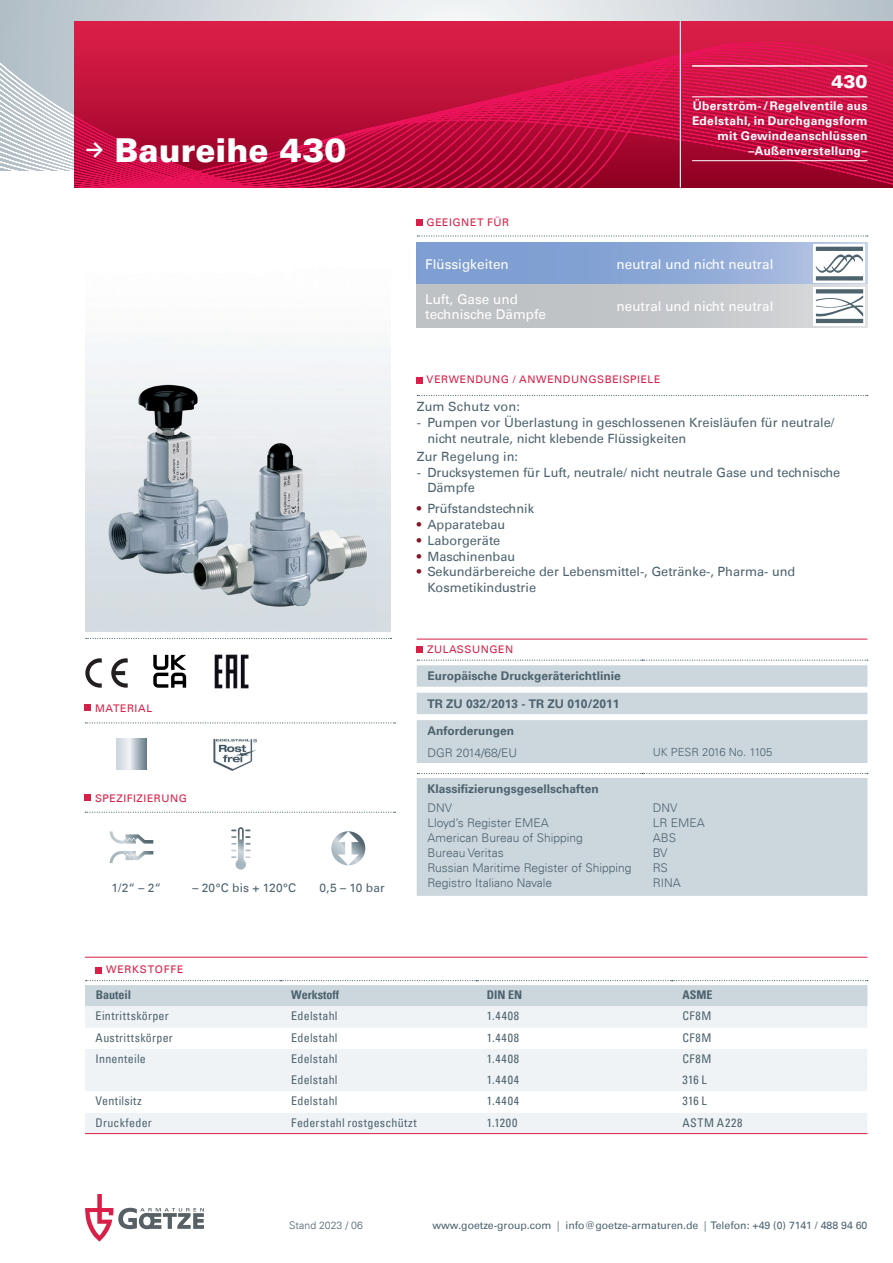
<style>
.page{position:relative;width:893px;height:1263px;background:#fff}
.page>*{position:absolute;margin:0;border:0;box-sizing:border-box;transform-origin:0 0}
.t1{font:900 33px "Univers";color:#fff}
.t2{font:900 18px "Univers";color:#fff}
.t3{font:13.5px/15px "Univers";color:#fff}
.t4{font:12.75px/15.8px "Univers";color:#4d636e}
.t5{font:condensed 12px "Univers";letter-spacing:.03em;color:#4d636e}
.t6{font:300 12px/15px "Univers";color:#4d636e}
.t7{font:700 12px "Univers";color:#4d636e}
.t8{font:700 12px/15px "Univers";letter-spacing:.025em;color:#fff;text-align:right}
.t9{font:12px "Univers";letter-spacing:.02em;color:#4d636e}
.t10{font:700 condensed 12px "Univers";color:#4d636e}
.t11{font:condensed 12px "Univers";letter-spacing:.055em;color:#4d636e}
.t12{font:300 11.25px "Univers";color:#4d636e}
.t13{font:10.5px "Univers";letter-spacing:.05em;color:#d91e47}
.t14{font:10.5px "Univers";color:#4d636e}
.t15{font:300 10.5px "Univers";color:#4d636e}
.t16{font:10.5px "Univers";letter-spacing:.07em;color:#d91e47}
.s1{color:#831927}
.s2{font-weight:300}
</style>
<div class="page">
<svg style="left:74px;top:0;width:819px;height:21px;background:#d7dde1"></svg>
<svg style="left:0;top:0;width:74px;height:170px;background:#c4cdd4"></svg>
<svg style="left:74px;top:21px;width:819px;height:166px;background:#c4113e"></svg>
<hr style="left:680px;top:21px;width:1px;height:166px;background:#eff3f5">
<svg style="left:417px;top:235px;width:451px;height:2px"></svg>
<svg style="left:417px;top:242px;width:450px;height:43px;background:#8da8d5"></svg>
<div style="left:417px;top:285px;width:450px;height:42px;background:linear-gradient(to right,#b0b5b9,#e5e6e7)"></div>
<svg style="left:85px;top:722px;width:311px;height:1px"></svg>
<svg style="left:85px;top:812px;width:311px;height:1px"></svg>
<svg style="left:85px;top:1194px;width:119px;height:47px"></svg>
<svg style="left:116px;top:739px;width:30px;height:30px"></svg>
<img style="left:214px;top:738px;width:42px;height:32px">
<img style="left:85px;top:338px;width:306px;height:293px">
<svg style="left:331px;top:831px;width:34px;height:34px"></svg>
<svg style="left:231px;top:827px;width:20px;height:42px"></svg>
<svg style="left:110px;top:831px;width:43px;height:32px"></svg>
<svg style="left:86px;top:638px;width:305px;height:1px"></svg>
<svg style="left:813px;top:244px;width:52px;height:39px"></svg>
<svg style="left:816px;top:247px;width:47px;height:33px"></svg>
<svg style="left:813px;top:287px;width:52px;height:38px"></svg>
<svg style="left:816px;top:289px;width:47px;height:34px"></svg>
<svg style="left:85px;top:658px;width:43px;height:30px"></svg>
<svg style="left:153px;top:655px;width:33px;height:33px"></svg>
<img style="left:214px;top:654px;width:35px;height:35px">
<hr style="left:692px;top:65px;width:175px;height:2px;background:#fff">
<hr style="left:692px;top:96px;width:175px;height:1px;background:#fff">
<hr style="left:692px;top:160px;width:175px;height:1px;background:#fff">
<svg style="left:417px;top:219px;width:6px;height:6px"></svg>
<svg style="left:417px;top:377px;width:6px;height:6px"></svg>
<svg style="left:417px;top:395px;width:451px;height:1px"></svg>
<div style="left:85px;top:704px;width:6px;height:7px;background:#d91e47"></div>
<svg style="left:85px;top:795px;width:6px;height:6px"></svg>
<hr style="left:417px;top:639px;width:450px;height:1px;background:#d91e47">
<svg style="left:417px;top:646px;width:6px;height:6px"></svg>
<svg style="left:417px;top:660px;width:451px;height:27px"></svg>
<div style="left:417px;top:693px;width:450px;height:21px;background:#ccd6dd"></div>
<div style="left:417px;top:720px;width:450px;height:43px;background:#ccd6dd"></div>
<div style="left:417px;top:778px;width:450px;height:118px;background:#ccd6dd"></div>
<svg style="left:417px;top:773px;width:451px;height:1px"></svg>
<hr style="left:85px;top:957px;width:782px;height:1px;background:#d91e47">
<svg style="left:96px;top:967px;width:6px;height:6px"></svg>
<svg style="left:85px;top:1006px;width:782px;height:64px;fill:#eff3f5"></svg>
<div style="left:85px;top:1070px;width:782px;height:63px;background:#eff3f5"></div>
<svg style="left:85px;top:1091px;width:782px;height:22px"></svg>
<svg style="left:85px;top:980px;width:783px;height:26px"></svg>
<hr style="left:85px;top:1133px;width:782px;height:1px;background:#d91e47">
<h1 class="t1" style="left:85px;top:129px;width:263px"><sup>→</sup> Baureihe 430</h1>
<p class="t13" style="left:95px;top:702px;width:59px">MATERIAL</p>
<p class="t13" style="left:95px;top:792px;width:94px">SPEZIFIZIERUNG</p>
<p class="t9" style="left:112px;top:880px;width:51px">1/2“ – 2“</p>
<p class="t9" style="left:192px;top:880px;width:105px">– 20°C bis + 120°C</p>
<p class="t9" style="left:320px;top:880px;width:67px">0,5 – 10 bar</p>
<p class="t13" style="left:427px;top:216px;width:84px">GEEIGNET FÜR</p>
<h2 class="t2" style="left:831px;top:70px;width:38px">430</h2>
<p class="t8" style="left:692px;top:99px;width:177px">Überström-/Regelventile aus<br>Edelstahl, in Durchgangsform mit Gewindeanschlüssen –Außenverstellung–</p>
<p class="t3" style="left:425px;top:256px;width:85px">Flüssigkeiten</p>
<p class="t3" style="left:617px;top:256px;width:158px">neutral und nicht neutral</p>
<p class="t3" style="left:617px;top:299px;width:158px">neutral und nicht neutral</p>
<p class="t3" style="left:425px;top:291px;width:122px">Luft, Gase und technische Dämpfe</p>
<p class="t13" style="left:427px;top:374px;width:235px">VERWENDUNG / ANWENDUNGSBEISPIELE</p>
<p class="t4" style="left:417px;top:399px;width:105px">Zum Schutz von:</p>
<p class="t4" style="left:427px;top:415px;width:408px;text-indent:-11px">- Pumpen vor Überlastung in geschlossenen Kreisläufen für neutrale/ nicht neutrale, nicht klebende Flüssigkeiten</p>
<p class="t4" style="left:417px;top:449px;width:103px">Zur Regelung in:</p>
<p class="t4" style="left:427px;top:464px;width:414px;text-indent:-11px">- Drucksystemen für Luft, neutrale/ nicht neutrale Gase und technische<br>Dämpfe</p>
<p class="t4" style="left:417px;top:501px;width:119px"><span class="s1">•</span> Prüfstandstechnik</p>
<p class="t4" style="left:417px;top:517px;width:90px"><span class="s1">•</span> Apparatebau</p>
<p class="t4" style="left:417px;top:533px;width:85px"><span class="s1">•</span> Laborgeräte</p>
<p class="t4" style="left:417px;top:548px;width:100px"><span class="s1">•</span> Maschinenbau</p>
<p class="t4" style="left:427px;top:564px;width:370px;text-indent:-11px"><span class="s1">•</span> Sekundärbereiche der Lebensmittel-, Getränke-, Pharma- und<br>Kosmetikindustrie</p>
<p class="t13" style="left:427px;top:643px;width:88px">ZULASSUNGEN</p>
<p class="t7" style="left:427px;top:669px;width:195px">Europäische Druckgeräterichtlinie</p>
<p class="t7" style="left:427px;top:696px;width:194px">TR ZU 032/2013 - TR ZU 010/2011</p>
<p class="t7" style="left:427px;top:724px;width:88px">Anforderungen</p>
<p class="t6" style="left:427px;top:745px;width:91px">DGR 2014/68/EU</p>
<p class="t12" style="left:653px;top:745px;width:121px">UK PESR 2016 No. 1105</p>
<p class="t7" style="left:427px;top:782px;width:173px">Klassifizierungsgesellschaften</p>
<p class="t6" style="left:427px;top:800px;width:206px">DNV<br>Lloyd’s Register EMEA<br>American Bureau of Shipping<br>Bureau Veritas<br>Russian Maritime Register of Shipping<br>Registro Italiano Navale</p>
<p class="t6" style="left:653px;top:800px;width:54px">DNV<br>LR EMEA<br>ABS<br>BV<br>RS<br>RINA</p>
<p class="t16" style="left:106px;top:963px;width:79px">WERKSTOFFE</p>
<p class="t10" style="left:96px;top:987px;width:37px">Bauteil</p>
<p class="t10" style="left:291px;top:987px;width:49px">Werkstoff</p>
<p class="t10" style="left:487px;top:987px;width:37px">DIN EN</p>
<p class="t10" style="left:682px;top:987px;width:31px">ASME</p>
<p class="t5" style="left:96px;top:1008px;width:75px">Eintrittskörper</p>
<p class="t5" style="left:291px;top:1008px;width:48px">Edelstahl</p>
<p class="t5" style="left:487px;top:1008px;width:34px">1.4408</p>
<p class="t5" style="left:682px;top:1008px;width:30px">CF8M</p>
<p class="t5" style="left:96px;top:1030px;width:79px">Austrittskörper</p>
<p class="t5" style="left:291px;top:1030px;width:48px">Edelstahl</p>
<p class="t5" style="left:487px;top:1030px;width:34px">1.4408</p>
<p class="t5" style="left:682px;top:1030px;width:30px">CF8M</p>
<p class="t5" style="left:96px;top:1051px;width:52px">Innenteile</p>
<p class="t5" style="left:291px;top:1051px;width:48px">Edelstahl</p>
<p class="t5" style="left:487px;top:1051px;width:34px">1.4408</p>
<p class="t5" style="left:682px;top:1051px;width:30px">CF8M</p>
<p class="t5" style="left:291px;top:1072px;width:48px">Edelstahl</p>
<p class="t5" style="left:487px;top:1072px;width:34px">1.4404</p>
<p class="t5" style="left:682px;top:1072px;width:26px">316 L</p>
<p class="t5" style="left:96px;top:1093px;width:48px">Ventilsitz</p>
<p class="t5" style="left:291px;top:1093px;width:48px">Edelstahl</p>
<p class="t5" style="left:487px;top:1093px;width:34px">1.4404</p>
<p class="t5" style="left:682px;top:1093px;width:26px">316 L</p>
<p class="t5" style="left:96px;top:1115px;width:58px">Druckfeder</p>
<p class="t5" style="left:291px;top:1115px;width:127px">Federstahl rostgeschützt</p>
<p class="t5" style="left:487px;top:1115px;width:32px">1.1200</p>
<p class="t11" style="left:682px;top:1115px;width:62px">ASTM A228</p>
<p class="t15" style="left:289px;top:1219px;width:75px">Stand 2023 / 06</p>
<p class="t14" style="left:432px;top:1219px;width:437px">www.goetze-group.com <span class="s2">|</span> info@goetze-armaturen.de <span class="s2">|</span> Telefon: +49 (0) 7141 / 488 94 60</p>
</div>
